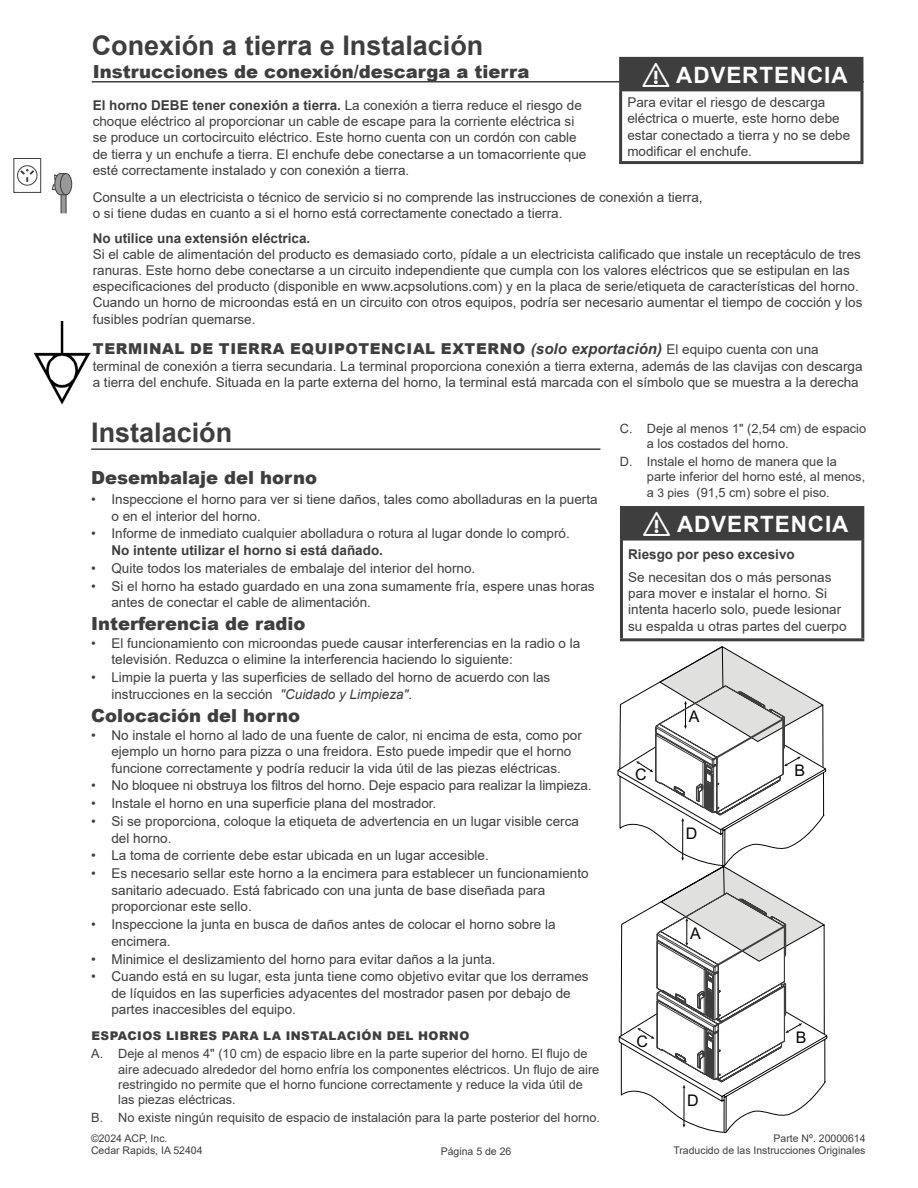
<style>
.page{position:relative;width:918px;height:1188px;background:#fff}
.page>*{position:absolute;margin:0;border:0;box-sizing:border-box;transform-origin:0 0}
.Page_Heading_TOC_mark{font:700 27px "Arial";color:#3e3e3f}
.Page_Heading_with_rule_below{font:700 27px "Arial";color:#3e3e3f}
.t1{font:700 22.5px "Arial";letter-spacing:.04em;color:#fff}
.Subheading_1_no_TOC_mark{font:900 18px "Arial";color:#3e3e3f}
.Bullet_List_level_1{font:900 18px "Arial";color:#3e3e3f}
.t2{font:16.05px "Arial";color:#040504}
.Subheading_2-_more_space{font:900 15px "Arial";letter-spacing:.04em;color:#3e3e3f}
.Subheading_2-_more_space-2{font:13.5px/16.5px "Arial";color:#3e3e3f}
.warning_statement{font:13.5px/16.2px "Arial";color:#3e3e3f}
.warning_body{font:700 13.5px "Arial";color:#3e3e3f}
.t3{font:12.75px/15.3px "Arial";color:#3e3e3f}
.Subheading_2-_more_space-3{font:900 12px "Arial";letter-spacing:.04em;color:#3e3e3f}
.t4{font:10.5px/12px "Arial";color:#3e3e3f}
.s1{font-weight:700}
.s2{font-weight:700;font-style:italic}
.s3{font-weight:400;font-size:13.5px}
.s4{font-style:italic}
.s5{font-size:12px}
</style>
<div class="page">
<hr style="left:92px;top:81px;width:772px;height:1px;background:#3e3e3f">
<img style="left:35px;top:321px;width:56px;height:83px">
<hr style="left:91px;top:448px;width:509px;height:2px;background:#3e3e3f">
<div style="left:621px;top:508px;width:242px;height:32px;background:#3e3e3f"></div>
<hr style="left:620px;top:540px;width:3px;height:98px;background:#3e3e3f">
<hr style="left:861px;top:540px;width:3px;height:98px;background:#3e3e3f">
<hr style="left:620px;top:638px;width:244px;height:3px;background:#3e3e3f">
<hr style="left:620px;top:506px;width:244px;height:3px;background:#3e3e3f">
<hr style="left:620px;top:509px;width:3px;height:31px;background:#3e3e3f">
<hr style="left:861px;top:509px;width:3px;height:31px;background:#3e3e3f">
<hr style="left:623px;top:539px;width:238px;height:2px;background:#3e3e3f">
<div style="left:621px;top:58px;width:241px;height:33px;background:#3e3e3f"></div>
<hr style="left:619px;top:91px;width:3px;height:70px;background:#3e3e3f">
<hr style="left:860px;top:91px;width:3px;height:70px;background:#3e3e3f">
<hr style="left:619px;top:161px;width:244px;height:3px;background:#3e3e3f">
<hr style="left:619px;top:57px;width:244px;height:3px;background:#3e3e3f">
<hr style="left:619px;top:60px;width:3px;height:31px;background:#3e3e3f">
<hr style="left:860px;top:60px;width:3px;height:31px;background:#3e3e3f">
<svg style="left:61px;top:196px;width:6px;height:18px"></svg>
<svg style="left:51px;top:173px;width:16px;height:23px"></svg>
<div style="left:60px;top:174px;width:12px;height:21px;background:#999;border-radius:50%"></div>
<div style="left:60px;top:173px;width:12px;height:22px;border:1px solid #3e3e3f;border-radius:50%"></div>
<svg style="left:13px;top:158px;width:29px;height:35px"></svg>
<svg style="left:620px;top:1034px;width:207px;height:99px"></svg>
<hr style="left:684px;top:1087px;width:1px;height:38px;background:#040504">
<svg style="left:682px;top:1124px;width:3px;height:4px"></svg>
<svg style="left:618px;top:646px;width:208px;height:442px"></svg>
<p class="Page_Heading_TOC_mark" style="left:92px;top:26px;width:393px">Conexión a tierra e Instalación</p>
<p class="t1" style="left:642px;top:59px;width:207px">⚠ ADVERTENCIA</p>
<p class="warning_statement" style="left:627px;top:94px;width:224px">Para evitar el riesgo de descarga eléctrica o muerte, este horno debe estar conectado a tierra y no se debe modificar el enchufe.</p>
<p class="Subheading_1_no_TOC_mark" style="left:93px;top:58px;width:438px">Instrucciones de conexión/descarga a tierra</p>
<p class="Subheading_2-_more_space-2" style="left:93px;top:97px;width:495px"><span class="s1">El horno DEBE tener conexión a tierra.</span> La conexión a tierra reduce el riesgo de choque eléctrico al proporcionar un cable de escape para la corriente eléctrica si se produce un cortocircuito eléctrico. Este horno cuenta con un cordón con cable de tierra y un enchufe a tierra. El enchufe debe conectarse a un tomacorriente que esté correctamente instalado y con conexión a tierra.</p>
<p class="Subheading_2-_more_space-2" style="left:93px;top:189px;width:611px">Consulte a un electricista o técnico de servicio si no comprende las instrucciones de conexión a tierra, o si tiene dudas en cuanto a si el horno está correctamente conectado a tierra.</p>
<p class="Subheading_2-_more_space-2" style="left:93px;top:230px;width:771px"><span class="s1">No utilice una extensión eléctrica.<br></span>Si el cable de alimentación del producto es demasiado corto, pídale a un electricista calificado que instale un receptáculo de tres ranuras. Este horno debe conectarse a un circuito independiente que cumpla con los valores eléctricos que se estipulan en las especificaciones del producto (disponible en www.acpsolutions.com) y en la placa de serie/etiqueta de características del horno.<br>Cuando un horno de microondas está en un circuito con otros equipos, podría ser necesario aumentar el tiempo de cocción y los fusibles podrían quemarse.</p>
<p class="Subheading_2-_more_space" style="left:93px;top:338px;width:727px">TERMINAL DE TIERRA EQUIPOTENCIAL EXTERNO <span class="s2">(solo exportación)</span> <span class="s3">El equipo cuenta con una</span></p>
<p class="Subheading_2-_more_space-2" style="left:93px;top:358px;width:771px">terminal de conexión a tierra secundaria. La terminal proporciona conexión a tierra externa, además de las clavijas con descarga a tierra del enchufe. Situada en la parte externa del horno, la terminal está marcada con el símbolo que se muestra a la derecha</p>
<p class="Page_Heading_with_rule_below" style="left:91px;top:413px;width:143px">Instalación</p>
<p class="Subheading_1_no_TOC_mark" style="left:91px;top:464px;width:227px">Desembalaje del horno</p>
<p class="Subheading_2-_more_space-2" style="left:111px;top:491px;width:488px;text-indent:-20px">• Inspeccione el horno para ver si tiene daños, tales como abolladuras en la puerta o en el interior del horno.</p>
<p class="Subheading_2-_more_space-2" style="left:111px;top:525px;width:458px;text-indent:-20px">• Informe de inmediato cualquier abolladura o rotura al lugar donde lo compró.<br><span class="s1">No intente utilizar el horno si está dañado.</span></p>
<p class="Subheading_2-_more_space-2" style="left:91px;top:560px;width:383px">• Quite todos los materiales de embalaje del interior del horno.</p>
<p class="Subheading_2-_more_space-2" style="left:111px;top:578px;width:485px;text-indent:-20px">• Si el horno ha estado guardado en una zona sumamente fría, espere unas horas antes de conectar el cable de alimentación.</p>
<p class="Bullet_List_level_1" style="left:91px;top:611px;width:216px">Interferencia de radio</p>
<p class="Subheading_2-_more_space-2" style="left:111px;top:635px;width:470px;text-indent:-20px">• El funcionamiento con microondas puede causar interferencias en la radio o la televisión. Reduzca o elimine la interferencia haciendo lo siguiente:</p>
<p class="Subheading_2-_more_space-2" style="left:111px;top:669px;width:440px;text-indent:-20px">• Limpie la puerta y las superficies de sellado del horno de acuerdo con las instrucciones en la sección <span class="s4">"Cuidado y Limpieza"</span>.</p>
<p class="Bullet_List_level_1" style="left:91px;top:702px;width:210px">Colocación del horno</p>
<p class="Subheading_2-_more_space-2" style="left:111px;top:727px;width:472px;text-indent:-20px">• No instale el horno al lado de una fuente de calor, ni encima de esta, como por ejemplo un horno para pizza o una freidora. Esto puede impedir que el horno funcione correctamente y podría reducir la vida útil de las piezas eléctricas.</p>
<p class="Subheading_2-_more_space-2" style="left:91px;top:777px;width:502px">• No bloquee ni obstruya los filtros del horno. Deje espacio para realizar la limpieza.</p>
<p class="Subheading_2-_more_space-2" style="left:91px;top:795px;width:347px">• Instale el horno en una superficie plana del mostrador.</p>
<p class="Subheading_2-_more_space-2" style="left:111px;top:813px;width:469px;text-indent:-20px">• Si se proporciona, coloque la etiqueta de advertencia en un lugar visible cerca del horno.</p>
<p class="Subheading_2-_more_space-2" style="left:91px;top:847px;width:397px">• La toma de corriente debe estar ubicada en un lugar accesible.</p>
<p class="Subheading_2-_more_space-2" style="left:111px;top:865px;width:479px;text-indent:-20px">• Es necesario sellar este horno a la encimera para establecer un funcionamiento sanitario adecuado. Está fabricado con una junta de base diseñada para proporcionar este sello.</p>
<p class="Subheading_2-_more_space-2" style="left:111px;top:916px;width:446px;text-indent:-20px">• Inspeccione la junta en busca de daños antes de colocar el horno sobre la encimera.</p>
<p class="Subheading_2-_more_space-2" style="left:91px;top:950px;width:404px">• Minimice el deslizamiento del horno para evitar daños a la junta.</p>
<p class="Subheading_2-_more_space-2" style="left:111px;top:968px;width:479px;text-indent:-20px">• Cuando está en su lugar, esta junta tiene como objetivo evitar que los derrames de líquidos en las superficies adyacentes del mostrador pasen por debajo de partes inaccesibles del equipo.</p>
<p class="Subheading_2-_more_space-3" style="left:91px;top:1027px;width:380px">ESPACIOS LIBRES PARA LA INSTALACIÓN DEL HORNO</p>
<p class="t3" style="left:118px;top:1046px;width:483px;text-indent:-27px">A. Deje al menos 4" (10 cm) de espacio libre en la parte superior del horno. El flujo de aire adecuado alrededor del horno enfría los componentes eléctricos. Un flujo de aire restringido no permite que el horno funcione correctamente y reduce la vida útil de las piezas eléctricas.</p>
<p class="t3" style="left:91px;top:1110px;width:508px">B. No existe ningún requisito de espacio de instalación para la parte posterior del horno.</p>
<p class="t3" style="left:647px;top:421px;width:221px;text-indent:-27px">C. Deje al menos 1" (2,54 cm) de espacio a los costados del horno.</p>
<p class="t3" style="left:647px;top:454px;width:220px;text-indent:-27px">D. Instale el horno de manera que la parte inferior del horno esté, al menos, a <span class="s5">3 pies</span> (91,5 cm) sobre el piso.</p>
<p class="t1" style="left:643px;top:508px;width:207px">⚠ ADVERTENCIA</p>
<p class="warning_body" style="left:628px;top:545px;width:168px">Riesgo por peso excesivo</p>
<p class="warning_statement" style="left:628px;top:569px;width:220px">Se necesitan dos o más personas para mover e instalar el horno. Si intenta hacerlo solo, puede lesionar su espalda u otras partes del cuerpo</p>
<p class="t2" style="left:689px;top:705px;width:12px">A</p>
<p class="t2" style="left:635px;top:763px;width:13px">C</p>
<p class="t2" style="left:794px;top:759px;width:12px">B</p>
<p class="t2" style="left:686px;top:822px;width:13px">D</p>
<p class="t2" style="left:690px;top:922px;width:12px">A</p>
<p class="t2" style="left:475px;top:973px;width:12px">A</p>
<p class="t2" style="left:636px;top:1030px;width:13px">C</p>
<p class="t2" style="left:796px;top:1026px;width:12px">B</p>
<p class="t2" style="left:421px;top:1032px;width:13px">C</p>
<p class="t2" style="left:687px;top:1089px;width:13px">D</p>
<p class="t4" style="left:91px;top:1133px;width:113px">©2024 ACP, Inc.<br>Cedar Rapids, IA 52404</p>
<p class="t4" style="left:441px;top:1145px;width:72px">Página 5 de 26</p>
<p class="t4" style="left:673px;top:1133px;width:194px;text-align:right">Parte Nº. 20000614<br>Traducido de las Instrucciones Originales</p>
</div>
